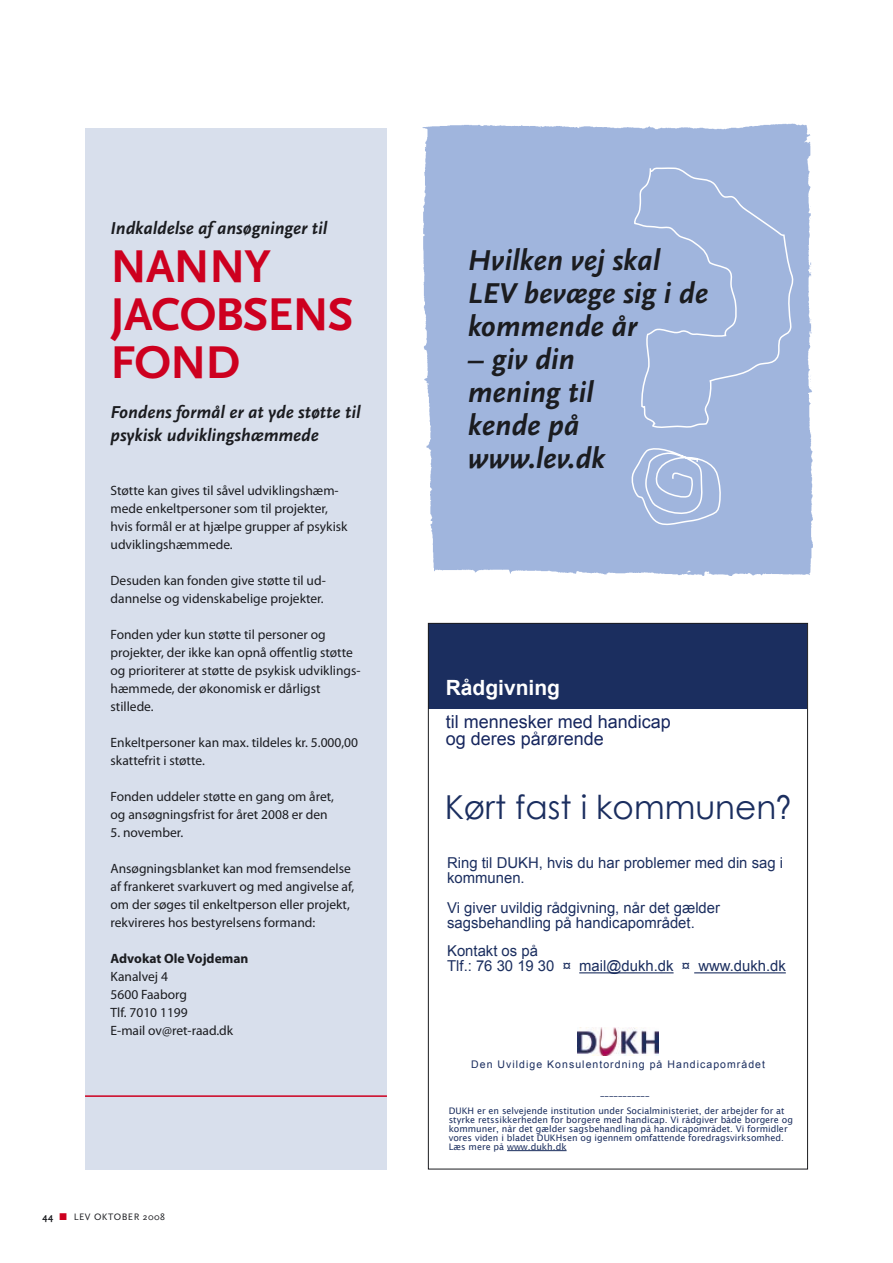
<style>
.page{position:relative;width:893px;height:1263px;background:#fff}
.page>*{position:absolute;margin:0;border:0;box-sizing:border-box;transform-origin:0 0}
.t1{font:700 48px/48px "Scala Sans";letter-spacing:-.02em;color:#cd001f}
.t2{font:33px "Century Gothic";color:#1b2e5f}
.t3{font:italic 700 30px/33px "Scala Sans";color:#1b1c20}
.t4{font:700 21px "Arial";color:#fff}
.t5{font:italic 700 18px/22.5px "Scala Sans";color:#1b1c20}
.t6{font:18px/16.5px "Arial";color:#16265e}
.t7{font:15px/15px "Arial";color:#1b2e5f}
.t8{font:13.5px/18px "Myriad Pro";color:#1b1c20}
.t9{font:700 13.5px "Myriad Pro";color:#1b1c20}
.t10{font:10.5px "Arial";letter-spacing:.1em;color:#1b2e5f}
.t11{font:9.75px "Scala Sans";letter-spacing:.05em;color:#1b1c20}
.t12{font:9px/9px "Lucida Sans";color:#1b2e5f}
.s1{font-weight:700}
.s2{color:#cd001f}
.s3{font-family:"Arial Narrow"}
</style>
<div class="page">
<svg style="left:428px;top:623px;width:380px;height:547px"></svg>
<div style="left:85px;top:128px;width:302px;height:1041px;background:#d8dfec"></div>
<div style="left:422px;top:123px;width:391px;height:453px;background:#a0b5dd"></div>
<div style="left:634px;top:167px;width:161px;height:262px;background:#a0b5dd"></div>
<svg style="left:629px;top:445px;width:94px;height:80px;background:#aabde0"></svg>
<hr style="left:85px;top:1095px;width:302px;height:2px;background:#cd001f">
<h3 class="t5" style="left:111px;top:217px;width:218px">Indkaldelse af ansøgninger til</h3>
<h1 class="t1" style="left:111px;top:243px;width:69px">NANN</h1>
<h1 class="t1" style="left:111px;top:243px;width:244px;text-indent:134px">Y<br>JACOBSENS<br>FOND</h1>
<h3 class="t5" style="left:111px;top:402px;width:251px">Fondens formål er at yde støtte til psykisk udviklingshæmmede</h3>
<p class="t8" style="left:111px;top:481px;width:238px">Støtte kan gives til såvel udviklingshæm&shy;mede enkeltpersoner som til projekter, hvis formål er at hjælpe grupper af psykisk udviklingshæmmede.</p>
<p class="t8" style="left:111px;top:571px;width:216px">Desuden kan fonden give støtte til ud&shy;dannelse og videnskabelige projekter.</p>
<p class="t8" style="left:111px;top:625px;width:251px">Fonden yder kun støtte til personer og projekter, der ikke kan opnå offentlig støtte og prioriterer at støtte de psykisk udviklings&shy;hæmmede, der økonomisk er dårligst stillede.</p>
<p class="t8" style="left:111px;top:733px;width:249px">Enkeltpersoner kan max. tildeles kr. 5.000,00 skattefrit i støtte.</p>
<p class="t8" style="left:111px;top:787px;width:225px">Fonden uddeler støtte en gang om året, og ansøgningsfrist for året 2008 er den</p>
<p class="t8" style="left:111px;top:823px;width:74px">5. november.</p>
<p class="t8" style="left:111px;top:859px;width:245px">Ansøgningsblanket kan mod fremsendelse af frankeret svarkuvert og med angivelse af, om der søges til enkeltperson eller projekt, rekvireres hos bestyrelsens formand:</p>
<p class="t9" style="left:111px;top:949px;width:139px">Advokat Ole Vojdeman</p>
<p class="t8" style="left:111px;top:967px;width:124px">Kanalvej 4<br>5600 Faaborg<br>Tlf. 7010 1199<br>E-mail ov@ret-raad.dk</p>
<p class="t11" style="left:43px;top:1211px;width:38px"><span class="s1">44</span> <span class="s2">■</span> LEV</p>
<p class="t11" style="left:94px;top:1211px;width:73px">OKTOBER 2008</p>
<h3 class="t3" style="left:468px;top:244px;width:242px">Hvilken vej skal<br>LEV bevæge sig i de kommende år</h3>
<h3 class="t3" style="left:468px;top:343px;width:139px">– giv din mening til kende på www.lev.dk</h3>
<h3 class="t4" style="left:446px;top:674px;width:116px">Rådgivning</h3>
<h3 class="t6" style="left:446px;top:714px;width:227px">til mennesker med handicap og deres pårørende</h3>
<h2 class="t2" style="left:445px;top:784px;width:348px">Kørt fast i kommunen<span class="s3">?</span></h2>
<p class="t7" style="left:447px;top:855px;width:337px">Ring til DUKH, hvis du har problemer med din sag i kommunen.</p>
<p class="t7" style="left:447px;top:900px;width:274px">Vi giver uvildig rådgivning, når det gælder sagsbehandling på handicapområdet.</p>
<p class="t7" style="left:447px;top:944px;width:340px">Kontakt os på<br>Tlf.: 76 30 19 30 ¤ mail@dukh.dk ¤ www.dukh.dk</p>
<p class="t10" style="left:471px;top:1057px;width:295px">Den Uvildige Konsulentordning på Handicapområdet</p>
<p class="t12" style="left:449px;top:1083px;width:337px;line-height:18px;text-indent:151px">___________<br>DUKH er en selvejende institution under Socialministeriet, der arbejder for at</p>
<p class="t12" style="left:449px;top:1115px;width:346px">styrke retssikkerheden for borgere med handicap. Vi rådgiver både borgere og kommuner, når det gælder sagsbehandling på handicapområdet. Vi formidler vores viden i bladet DUKHsen og igennem omfattende foredragsvirksomhed.<br>Læs mere på www.dukh.dk</p>
</div>
